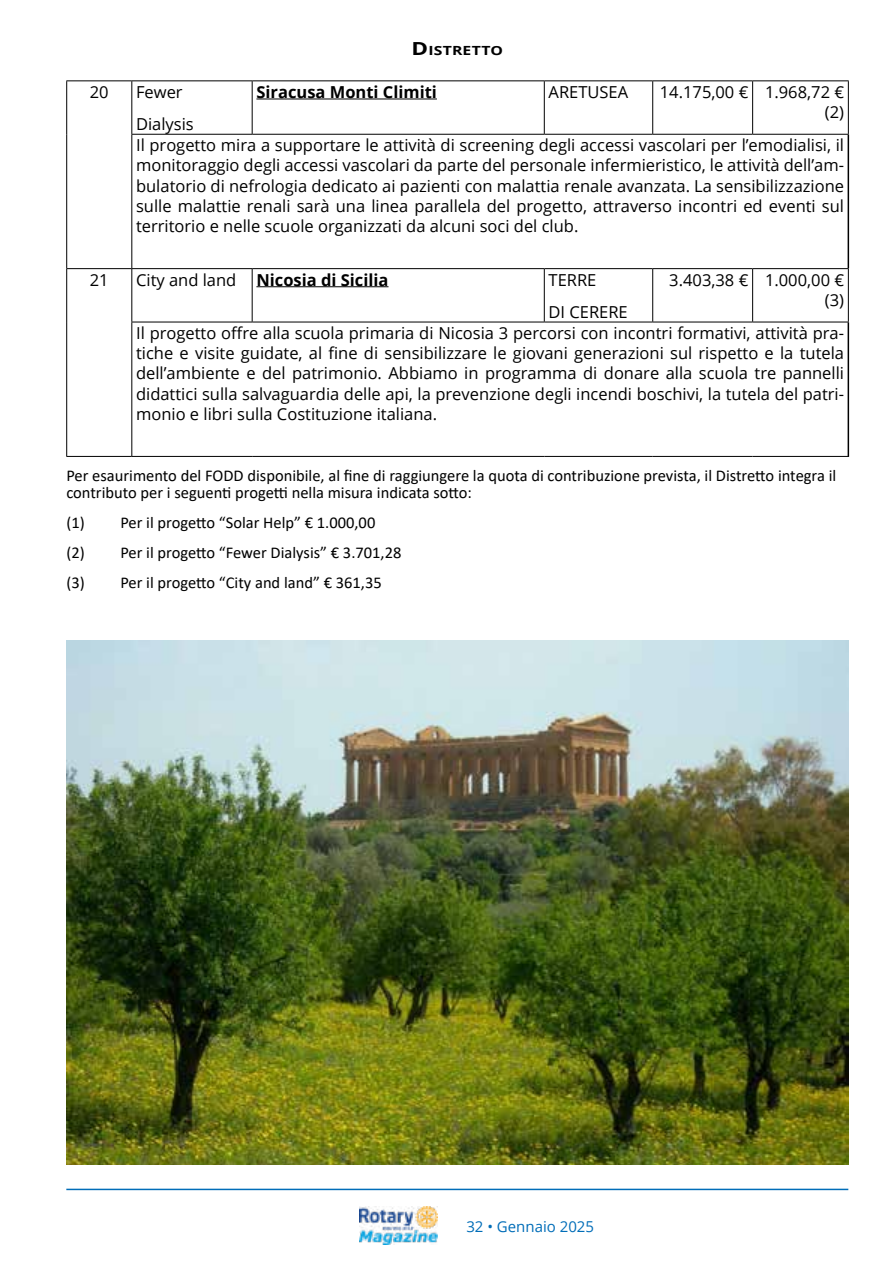
<style>
.page{position:relative;width:893px;height:1263px;background:#fff}
.page>*{position:absolute;margin:0;border:0;box-sizing:border-box;transform-origin:0 0}
.t1{font:16.5px/20.2px "Open Sans";color:#000}
.t2{font:16.5px/29.8px "Calibri";color:#000}
.t3{font:700 16.5px "Open Sans";color:#000}
.t4{font:15px "Open Sans";color:#006db8}
.t5{font:700 12.6px "Open Sans";letter-spacing:.015em;color:#000;scale:1.25 1}
.s1{font-size:18px}
.s2{font-weight:400}
</style>
<div class="page">
<img style="left:359px;top:1206px;width:78px;height:39px">
<hr style="left:66px;top:1189px;width:782px;height:1px;background:#006db8">
<hr style="left:848px;top:135px;width:1px;height:133px;background:#000">
<hr style="left:848px;top:322px;width:1px;height:134px;background:#000">
<hr style="left:252px;top:134px;width:292px;height:1px;background:#000">
<hr style="left:544px;top:134px;width:109px;height:1px;background:#000">
<hr style="left:653px;top:134px;width:100px;height:1px;background:#000">
<hr style="left:753px;top:134px;width:96px;height:1px;background:#000">
<hr style="left:252px;top:81px;width:1px;height:53px;background:#000">
<hr style="left:544px;top:81px;width:1px;height:53px;background:#000">
<hr style="left:652px;top:81px;width:1px;height:53px;background:#000">
<hr style="left:752px;top:81px;width:1px;height:53px;background:#000">
<hr style="left:848px;top:81px;width:1px;height:53px;background:#000">
<hr style="left:131px;top:134px;width:121px;height:1px;background:#000">
<hr style="left:252px;top:269px;width:1px;height:53px;background:#000">
<hr style="left:544px;top:269px;width:1px;height:53px;background:#000">
<hr style="left:652px;top:269px;width:1px;height:53px;background:#000">
<hr style="left:752px;top:269px;width:1px;height:53px;background:#000">
<hr style="left:132px;top:456px;width:120px;height:1px;background:#000">
<hr style="left:252px;top:456px;width:292px;height:1px;background:#000">
<hr style="left:544px;top:456px;width:109px;height:1px;background:#000">
<hr style="left:653px;top:456px;width:100px;height:1px;background:#000">
<hr style="left:753px;top:456px;width:96px;height:1px;background:#000">
<hr style="left:66px;top:80px;width:66px;height:1px;background:#000">
<hr style="left:66px;top:81px;width:1px;height:53px;background:#000">
<hr style="left:131px;top:81px;width:1px;height:53px;background:#000">
<hr style="left:66px;top:134px;width:1px;height:134px;background:#000">
<hr style="left:131px;top:135px;width:1px;height:133px;background:#000">
<hr style="left:66px;top:268px;width:66px;height:1px;background:#000">
<hr style="left:66px;top:269px;width:1px;height:53px;background:#000">
<hr style="left:66px;top:322px;width:1px;height:134px;background:#000">
<hr style="left:131px;top:322px;width:1px;height:134px;background:#000">
<hr style="left:66px;top:456px;width:66px;height:1px;background:#000">
<hr style="left:132px;top:80px;width:120px;height:1px;background:#000">
<hr style="left:252px;top:80px;width:292px;height:1px;background:#000">
<hr style="left:544px;top:80px;width:109px;height:1px;background:#000">
<hr style="left:653px;top:80px;width:100px;height:1px;background:#000">
<hr style="left:753px;top:80px;width:96px;height:1px;background:#000">
<hr style="left:132px;top:268px;width:120px;height:1px;background:#000">
<hr style="left:131px;top:269px;width:1px;height:53px;background:#000">
<hr style="left:252px;top:268px;width:292px;height:1px;background:#000">
<hr style="left:544px;top:268px;width:109px;height:1px;background:#000">
<hr style="left:653px;top:268px;width:100px;height:1px;background:#000">
<hr style="left:753px;top:268px;width:96px;height:1px;background:#000">
<hr style="left:848px;top:269px;width:1px;height:53px;background:#000">
<hr style="left:131px;top:322px;width:121px;height:1px;background:#000">
<hr style="left:252px;top:322px;width:292px;height:1px;background:#000">
<hr style="left:544px;top:322px;width:109px;height:1px;background:#000">
<hr style="left:653px;top:322px;width:100px;height:1px;background:#000">
<hr style="left:753px;top:322px;width:96px;height:1px;background:#000">
<hr style="left:256px;top:99px;width:181px;height:1px;background:#000">
<hr style="left:256px;top:286px;width:132px;height:1px;background:#000">
<img style="left:66px;top:640px;width:782px;height:524px">
<p class="t5" style="left:412px;top:42px;width:75px"><span class="s1">D</span>ISTRETTO</p>
<p class="t1" style="left:90px;top:81px;width:20px">20</p>
<p class="t1" style="left:136px;top:75px;width:59px;line-height:32.2px">Fewer<br>Dialysis</p>
<p class="t3" style="left:256px;top:80px;width:182px">Siracusa Monti Climiti</p>
<p class="t1" style="left:549px;top:81px;width:81px">ARETUSEA</p>
<p class="t1" style="left:660px;top:81px;width:186px;text-align:right">14.175,00 € 1.968,72 € (2)</p>
<p class="t1" style="left:136px;top:135px;width:709px;text-align:justify">Il progetto mira a supportare le attività di screening degli accessi vascolari per l’emodialisi, il monitoraggio degli accessi vascolari da parte del personale infermieristico, le attività dell’am&shy;bulatorio di nefrologia dedicato ai pazienti con malattia renale avanzata. La sensibilizzazione sulle malattie renali sarà una linea parallela del progetto, attraverso incontri ed eventi sul territorio e nelle scuole organizzati da alcuni soci del club.</p>
<p class="t1" style="left:90px;top:269px;width:20px">21</p>
<p class="t3" style="left:136px;top:268px;width:254px"><span class="s2">City and land</span> Nicosia di Sicilia</p>
<p class="t1" style="left:549px;top:263px;width:81px;line-height:32.2px">TERRE<br>DI CERERE</p>
<p class="t1" style="left:669px;top:269px;width:176px;text-align:right">3.403,38 € 1.000,00 € (3)</p>
<p class="t1" style="left:136px;top:322px;width:709px;text-align:justify">Il progetto offre alla scuola primaria di Nicosia 3 percorsi con incontri formativi, attività pra&shy;tiche e visite guidate, al fine di sensibilizzare le giovani generazioni sul rispetto e la tutela dell’ambiente e del patrimonio. Abbiamo in programma di donare alla scuola tre pannelli didattici sulla salvaguardia delle api, la prevenzione degli incendi boschivi, la tutela del patri&shy;monio e libri sulla Costituzione italiana.</p>
<p class="t2" style="left:66px;top:466px;width:771px;line-height:17.9px">Per esaurimento del FODD disponibile, al fine di raggiungere la quota di contribuzione prevista, il Distretto integra il contributo per i seguenti progetti nella misura indicata sotto:</p>
<p class="t2" style="left:66px;top:507px;width:337px">(1) Per il progetto “Solar Help” € 1.000,00<br>(2) Per il progetto “Fewer Dialysis” € 3.701,28 (3) Per il progetto “City and land” € 361,35</p>
<p class="t4" style="left:466px;top:1216px;width:129px">32 • Gennaio 2025</p>
</div>
